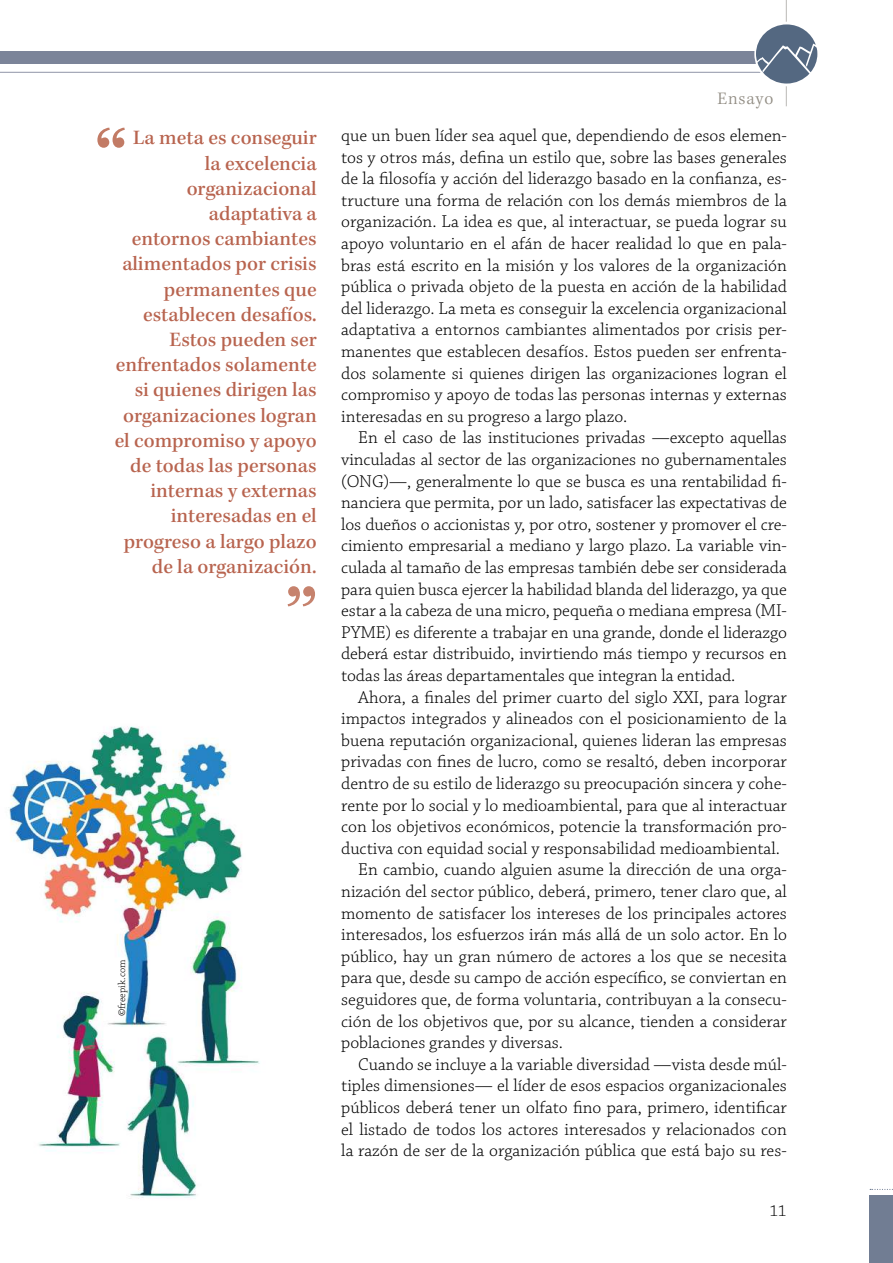
<style>
.page{position:relative;width:893px;height:1263px;background:#fff}
.page>*{position:absolute;margin:0;border:0;box-sizing:border-box;transform-origin:0 0}
.t1{font:500 90px "Kepler Std";color:#c6826d}
.t2{font:500 90px "Kepler Std";color:#c27b65}
.t3{font:500 21px/25.2px "Kepler Std";color:#b8644f;text-align:right}
.t4{font:300 18px/21.6px "Chaparral Pro";color:#000;text-align:justify}
.t5{font:300 18px "Kepler Std";letter-spacing:.05em;color:#918c83}
.t6{font:300 16.5px "Chaparral Pro";color:#000}
.t7{font:300 10.5px "Chaparral Pro";color:#000}
.s1{font-family:"Cronos Pro";font-weight:400;font-style:italic}
</style>
<div class="page">
<img style="left:8px;top:726px;width:252px;height:472px">
<hr style="left:0;top:72px;width:787px;height:1px;background:#8f94a7">
<div style="left:0;top:51px;width:787px;height:13px;background:#7b8499"></div>
<hr style="left:786px;top:0;width:1px;height:106px;background:#bab9b5">
<svg style="left:754px;top:22px;width:65px;height:64px"></svg>
<svg style="left:756px;top:24px;width:61px;height:60px"></svg>
<div style="left:870px;top:1195px;width:23px;height:68px;background:#717d93"></div>
<svg style="left:870px;top:1189px;width:23px;height:1px"></svg>
<h1 class="t2" style="left:94px;top:113px;width:35px">“</h1>
<p class="t3" style="left:115px;top:126px;width:204px">La meta es conseguir la excelencia organizacional adaptativa a<br>entornos cambiantes alimentados por crisis permanentes que establecen desafíos.<br>Estos pueden ser enfrentados solamente si quienes dirigen las organizaciones logran el compromiso y apoyo de todas las personas internas y externas interesadas en el progreso a largo plazo de la organización.</p>
<p class="t7" style="left:116px;top:1016px;width:58px;rotate:-90deg"><span class="s1">©</span>freepik.com</p>
<h1 class="t1" style="left:285px;top:571px;width:35px">”</h1>
<p class="t5" style="left:717px;top:88px;width:57px">Ensayo</p>
<p class="t4" style="left:341px;top:125px;width:447px">que un buen líder sea aquel que, dependiendo de esos elemen&shy;tos y otros más, defina un estilo que, sobre las bases generales de la filosofía y acción del liderazgo basado en la confianza, es&shy;tructure una forma de relación con los demás miembros de la organización. La idea es que, al interactuar, se pueda lograr su apoyo voluntario en el afán de hacer realidad lo que en pala&shy;bras está escrito en la misión y los valores de la organización pública o privada objeto de la puesta en acción de la habilidad del liderazgo. La meta es conseguir la excelencia organizacional adaptativa a entornos cambiantes alimentados por crisis per&shy;manentes que establecen desafíos. Estos pueden ser enfrenta&shy;dos solamente si quienes dirigen las organizaciones logran el compromiso y apoyo de todas las personas internas y externas interesadas en su progreso a largo plazo.</p>
<p class="t4" style="left:341px;top:428px;width:447px;text-indent:17px">En el caso de las instituciones privadas —excepto aquellas vinculadas al sector de las organizaciones no gubernamentales (ONG)—, generalmente lo que se busca es una rentabilidad fi&shy;nanciera que permita, por un lado, satisfacer las expectativas de los dueños o accionistas y, por otro, sostener y promover el cre&shy;cimiento empresarial a mediano y largo plazo. La variable vin&shy;culada al tamaño de las empresas también debe ser considerada para quien busca ejercer la habilidad blanda del liderazgo, ya que estar a la cabeza de una micro, pequeña o mediana empresa (MI-PYME) es diferente a trabajar en una grande, donde el liderazgo deberá estar distribuido, invirtiendo más tiempo y recursos en todas las áreas departamentales que integran la entidad.</p>
<p class="t4" style="left:358px;top:687px;width:430px">Ahora, a finales del primer cuarto del siglo XXI, para lograr</p>
<p class="t4" style="left:341px;top:708px;width:447px">impactos integrados y alineados con el posicionamiento de la</p>
<p class="t4" style="left:341px;top:730px;width:447px">buena reputación organizacional, quienes lideran las empresas</p>
<p class="t4" style="left:341px;top:752px;width:447px">privadas con fines de lucro, como se resaltó, deben incorporar</p>
<p class="t4" style="left:341px;top:773px;width:447px">dentro de su estilo de liderazgo su preocupación sincera y cohe-</p>
<p class="t4" style="left:341px;top:795px;width:447px">rente por lo social y lo medioambiental, para que al interactuar</p>
<p class="t4" style="left:341px;top:816px;width:447px">con los objetivos económicos, potencie la transformación pro-</p>
<p class="t4" style="left:341px;top:838px;width:440px">ductiva con equidad social y responsabilidad medioambiental.</p>
<p class="t4" style="left:358px;top:860px;width:430px">En cambio, cuando alguien asume la dirección de una orga-</p>
<p class="t4" style="left:341px;top:881px;width:447px">nización del sector público, deberá, primero, tener claro que, al</p>
<p class="t4" style="left:341px;top:903px;width:447px">momento de satisfacer los intereses de los principales actores</p>
<p class="t4" style="left:341px;top:924px;width:447px">interesados, los esfuerzos irán más allá de un solo actor. En lo</p>
<p class="t4" style="left:341px;top:946px;width:447px">público, hay un gran número de actores a los que se necesita</p>
<p class="t4" style="left:341px;top:968px;width:447px">para que, desde su campo de acción específico, se conviertan en</p>
<p class="t4" style="left:341px;top:989px;width:447px">seguidores que, de forma voluntaria, contribuyan a la consecu-</p>
<p class="t4" style="left:341px;top:1011px;width:447px">ción de los objetivos que, por su alcance, tienden a considerar</p>
<p class="t4" style="left:341px;top:1032px;width:223px">poblaciones grandes y diversas.</p>
<p class="t4" style="left:358px;top:1054px;width:430px">Cuando se incluye a la variable diversidad —vista desde múl-</p>
<p class="t4" style="left:341px;top:1076px;width:447px">tiples dimensiones— el líder de esos espacios organizacionales</p>
<p class="t4" style="left:341px;top:1097px;width:447px">públicos deberá tener un olfato fino para, primero, identificar</p>
<p class="t4" style="left:341px;top:1119px;width:447px">el listado de todos los actores interesados y relacionados con</p>
<p class="t4" style="left:341px;top:1140px;width:447px">la razón de ser de la organización pública que está bajo su res-</p>
<p class="t6" style="left:770px;top:1202px;width:18px">11</p>
</div>
